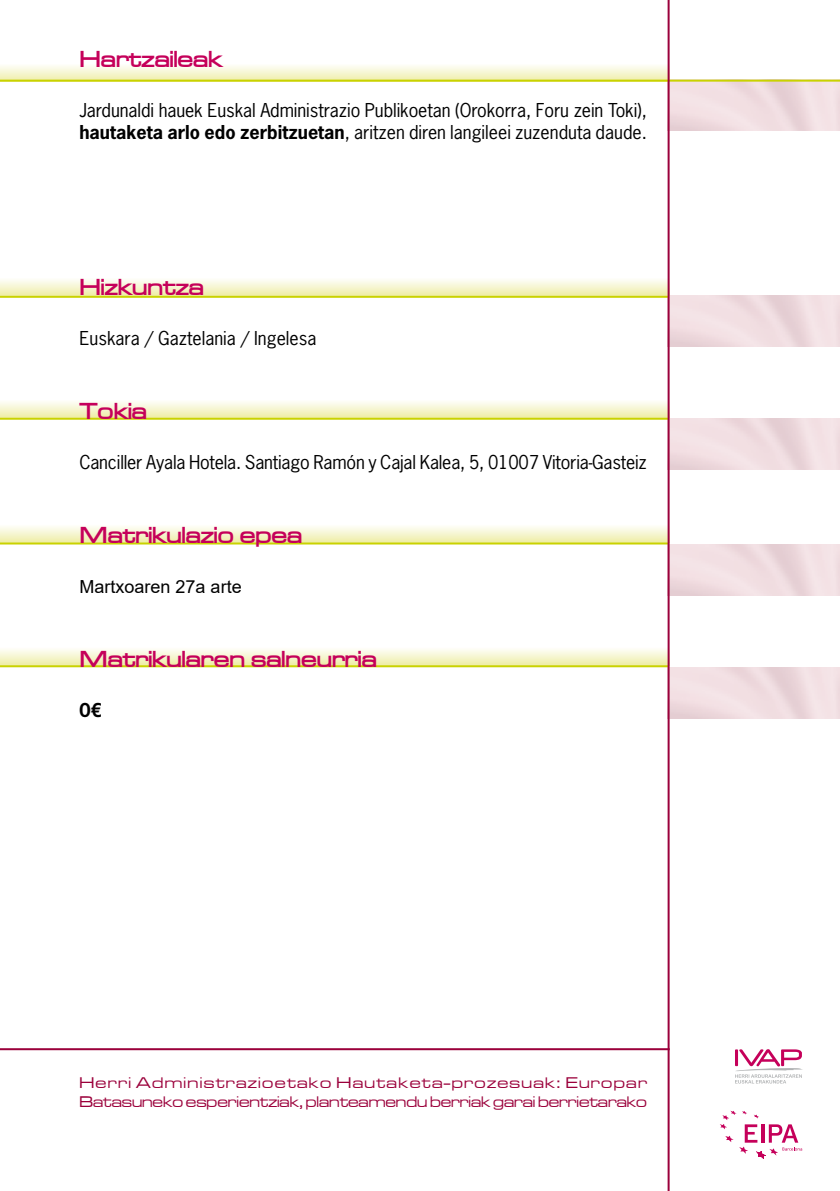
<style>
.page{position:relative;width:840px;height:1191px;background:#fff}
.page>*{position:absolute;margin:0;border:0;box-sizing:border-box;transform-origin:0 0}
.t1{font:700 24px "Microgramma D";color:#c5005a}
.t2{font:18px/21.6px "News Gothic Std";letter-spacing:-.005em;color:#000}
.t3{font:18px "Arial";color:#000}
.t4{font:700 18px "News Gothic Std";color:#000}
.t5{font:500 16px/19.2px "Microgramma D";color:#9b003b;scale:1.04 1}
.s1{font-weight:700}
</style>
<div class="page">
<img style="left:669px;top:82px;width:170px;height:49px">
<img style="left:669px;top:296px;width:170px;height:51px">
<img style="left:669px;top:419px;width:170px;height:51px">
<img style="left:669px;top:545px;width:170px;height:51px">
<img style="left:669px;top:667px;width:170px;height:51px">
<svg style="left:0;top:66px;width:667px;height:14px;background:#f4f4cb"></svg>
<svg style="left:0;top:280px;width:667px;height:16px;background:#f4f4ca"></svg>
<svg style="left:0;top:402px;width:667px;height:16px;background:#f4f4c9"></svg>
<svg style="left:0;top:526px;width:667px;height:16px;background:#f5f5cf"></svg>
<svg style="left:0;top:649px;width:667px;height:16px;background:#f5f5ce"></svg>
<svg style="left:735px;top:1049px;width:67px;height:34px"></svg>
<hr style="left:0;top:1048px;width:669px;height:2px;background:#9b003b">
<hr style="left:0;top:80px;width:839px;height:2px;background:#c9d200">
<hr style="left:0;top:296px;width:668px;height:2px;background:#c9d200">
<hr style="left:0;top:418px;width:668px;height:2px;background:#c9d200">
<hr style="left:0;top:542px;width:668px;height:2px;background:#c9d200">
<hr style="left:0;top:665px;width:668px;height:2px;background:#c9d200">
<hr style="left:667px;top:0;width:2px;height:1191px;background:#9b003b">
<svg style="left:720px;top:1110px;width:81px;height:49px"></svg>
<h1 class="t1" style="left:79px;top:44px;width:145px">Hartzaileak</h1>
<p class="t2" style="left:79px;top:99px;width:568px">Jardunaldi hauek Euskal Administrazio Publikoetan (Orokorra, Foru zein Toki), <span class="s1">hautaketa arlo edo zerbitzuetan</span>, aritzen diren langileei zuzenduta daude.</p>
<h1 class="t1" style="left:79px;top:272px;width:126px">Hizkuntza</h1>
<p class="t2" style="left:79px;top:327px;width:238px">Euskara / Gaztelania / Ingelesa</p>
<h1 class="t1" style="left:79px;top:396px;width:69px">Tokia</h1>
<p class="t2" style="left:79px;top:451px;width:568px">Canciller Ayala Hotela. Santiago Ramón y Cajal Kalea, 5, 01007 Vitoria-Gasteiz</p>
<h1 class="t1" style="left:79px;top:520px;width:224px">Matrikulazio epea</h1>
<p class="t3" style="left:79px;top:574px;width:164px">Martxoaren 27a arte</p>
<h1 class="t1" style="left:79px;top:644px;width:299px">Matrikularen salneurria</h1>
<p class="t4" style="left:79px;top:698px;width:24px">0€</p>
<p class="t5" style="left:79px;top:1072px;width:547px">Herri Administrazioetako Hautaketa-prozesuak: Europar<br>Batasuneko esperientziak, planteamendu berriak garai berrietarako</p>
</div>
